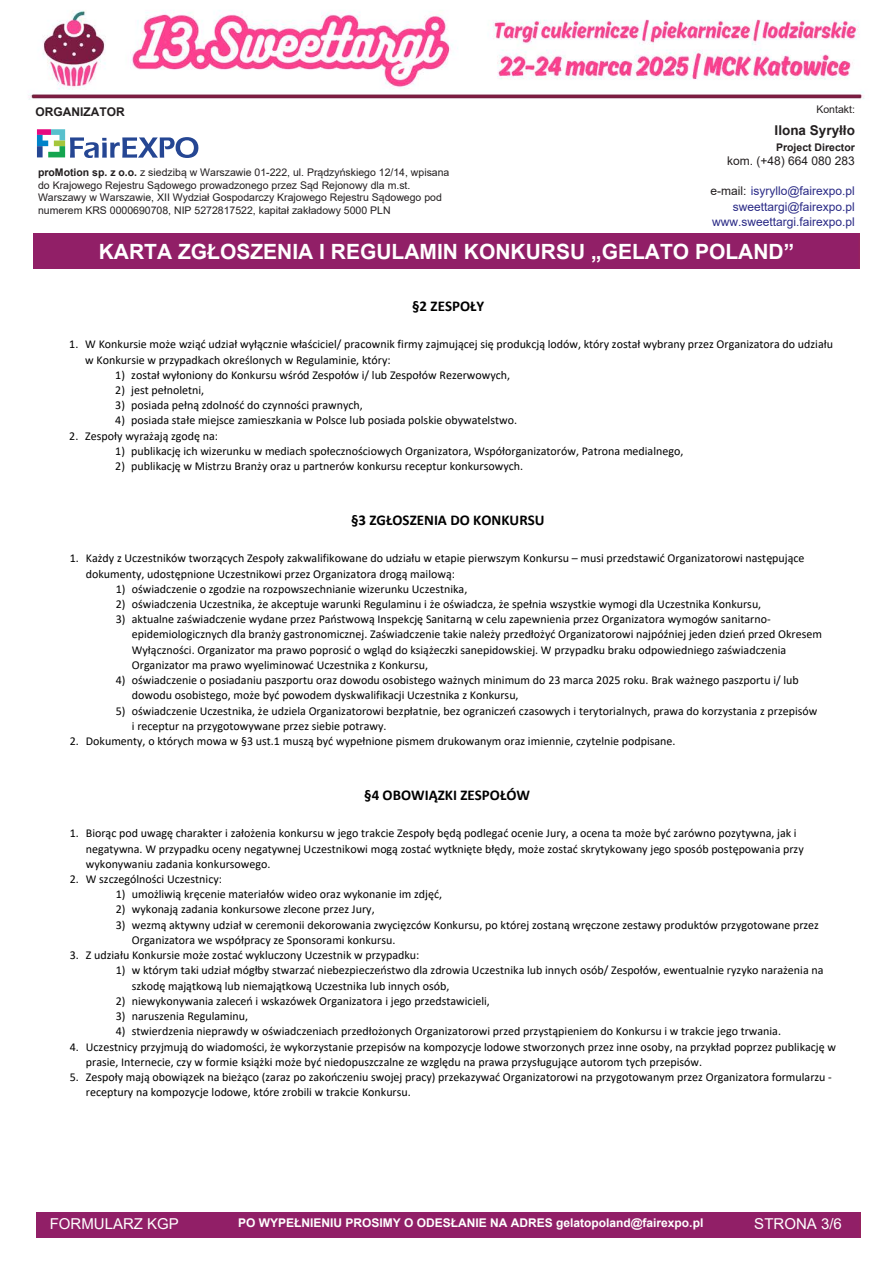
<style>
.page{position:relative;width:893px;height:1263px;background:#fff}
.page>*{position:absolute;margin:0;border:0;box-sizing:border-box;transform-origin:0 0}
.t1{font:700 21px "Arial";color:#fff}
.t2{font:700 15px "Calibri";color:#000}
.t3{font:15px "Arial";color:#fff}
.t4{font:700 13.5px "Arial";color:#231f20}
.t5{font:12px/15.3px "Calibri";color:#000}
.t6{font:12px/15.6px "Arial";color:#2a2a86;text-align:right}
.t7{font:700 12px "Arial";color:#fff}
.t8{font:12px "Arial";color:#231f20}
.t9{font:700 12px "Arial";color:#231f20}
.t10{font:10.5px/12.6px "Arial";color:#231f20}
.t11{font:700 10.5px "Arial";color:#231f20}
.s1{font-weight:700}
.s2{color:#231f20}
.s3{color:#2e3092}
.s4{font-style:inherit}
</style>
<div class="page">
<div style="left:36px;top:1213px;width:825px;height:24px;background:#911f67"></div>
<div style="left:33px;top:234px;width:826px;height:35px;background:#911f67"></div>
<svg style="left:37px;top:129px;width:162px;height:29px"></svg>
<img style="left:29px;top:10px;width:836px;height:90px">
<p class="t9" style="left:36px;top:103px;width:91px">ORGANIZATOR</p>
<p class="t10" style="left:38px;top:166px;width:413px"><span class="s1">proMotion sp. z o.o.</span> z siedzibą w Warszawie 01-222, ul. Prądzyńskiego 12/14, wpisana do Krajowego Rejestru Sądowego prowadzonego przez Sąd Rejonowy dla m.st.<br>Warszawy w Warszawie, XII Wydział Gospodarczy Krajowego Rejestru Sądowego pod numerem KRS 0000690708, NIP 5272817522, kapitał zakładowy 5000 PLN</p>
<p class="t10" style="left:816px;top:102px;width:40px">Kontakt:</p>
<p class="t4" style="left:775px;top:120px;width:82px">Ilona Syryłło</p>
<p class="t11" style="left:776px;top:140px;width:80px">Project Director</p>
<p class="t8" style="left:727px;top:153px;width:129px">kom. (+48) 664 080 283</p>
<p class="t6" style="left:710px;top:183px;width:146px"><span class="s2">e-mail:</span> <span class="s3">i</span>syryllo@fairexpo.pl sweettargi@fairexpo.pl www.sweettargi.fairexpo.pl</p>
<h1 class="t1" style="left:99px;top:236px;width:697px">KARTA ZGŁOSZENIA I <span class="s4">REGULAMIN KONKURSU</span> „GELATO POLAND”</h1>
<p class="t2" style="left:412px;top:295px;width:74px">§2 ZESPOŁY</p>
<p class="t5" style="left:85px;top:336px;width:749px;text-indent:-16px">1. W Konkursie może wziąć udział wyłącznie właściciel/ pracownik firmy zajmującej się produkcją lodów, który został wybrany przez Organizatora do udziału w Konkursie w przypadkach określonych w Regulaminie, który:</p>
<p class="t5" style="left:115px;top:367px;width:396px">1) został wyłoniony do Konkursu wśród Zespołów i/ lub Zespołów Rezerwowych,</p>
<p class="t5" style="left:115px;top:382px;width:90px">2) jest pełnoletni,</p>
<p class="t5" style="left:115px;top:397px;width:249px">3) posiada pełną zdolność do czynności prawnych,</p>
<p class="t5" style="left:115px;top:413px;width:403px">4) posiada stałe miejsce zamieszkania w Polsce lub posiada polskie obywatelstwo.</p>
<p class="t5" style="left:69px;top:428px;width:150px">2. Zespoły wyrażają zgodę na:</p>
<p class="t5" style="left:115px;top:443px;width:570px">1) publikację ich wizerunku w mediach społecznościowych Organizatora, Współorganizatorów, Patrona medialnego,</p>
<p class="t5" style="left:115px;top:458px;width:409px">2) publikację w Mistrzu Branży oraz u partnerów konkursu receptur konkursowych.</p>
<p class="t2" style="left:351px;top:509px;width:195px">§3 ZGŁOSZENIA DO KONKURSU</p>
<p class="t5" style="left:86px;top:550px;width:720px;text-indent:-16px">1. Każdy z Uczestników tworzących Zespoły zakwalifikowane do udziału w etapie pierwszym Konkursu – musi przedstawić Organizatorowi następujące dokumenty, udostępnione Uczestnikowi przez Organizatora drogą mailową:</p>
<p class="t5" style="left:116px;top:581px;width:353px">1) oświadczenie o zgodzie na rozpowszechnianie wizerunku Uczestnika,</p>
<p class="t5" style="left:116px;top:596px;width:647px">2) oświadczenia Uczestnika, że akceptuje warunki Regulaminu i że oświadcza, że spełnia wszystkie wymogi dla Uczestnika Konkursu,</p>
<p class="t5" style="left:132px;top:611px;width:692px;text-indent:-16px">3) aktualne zaświadczenie wydane przez Państwową Inspekcję Sanitarną w celu zapewnienia przez Organizatora wymogów sanitarno&shy;epidemiologicznych dla branży gastronomicznej. Zaświadczenie takie należy przedłożyć Organizatorowi najpóźniej jeden dzień przed Okresem Wyłączności. Organizator ma prawo poprosić o wgląd do książeczki sanepidowskiej. W przypadku braku odpowiedniego zaświadczenia Organizator ma prawo wyeliminować Uczestnika z Konkursu,</p>
<p class="t5" style="left:132px;top:672px;width:668px;text-indent:-16px">4) oświadczenie o posiadaniu paszportu oraz dowodu osobistego ważnych minimum do 23 marca 2025 roku. Brak ważnego paszportu i/ lub dowodu osobistego, może być powodem dyskwalifikacji Uczestnika z Konkursu,</p>
<p class="t5" style="left:132px;top:703px;width:687px;text-indent:-16px">5) oświadczenie Uczestnika, że udziela Organizatorowi bezpłatnie, bez ograniczeń czasowych i terytorialnych, prawa do korzystania z przepisów i receptur na przygotowywane przez siebie potrawy.</p>
<p class="t5" style="left:70px;top:733px;width:607px">2. Dokumenty, o których mowa w §3 ust.1 muszą być wypełnione pismem drukowanym oraz imiennie, czytelnie podpisane.</p>
<p class="t2" style="left:364px;top:784px;width:167px">§4 OBOWIĄZKI ZESPOŁÓW</p>
<p class="t5" style="left:86px;top:825px;width:719px;text-indent:-16px">1. Biorąc pod uwagę charakter i założenia konkursu w jego trakcie Zespoły będą podlegać ocenie Jury, a ocena ta może być zarówno pozytywna, jak i negatywna. W przypadku oceny negatywnej Uczestnikowi mogą zostać wytknięte błędy, może zostać skrytykowany jego sposób postępowania przy wykonywaniu zadania konkursowego.</p>
<p class="t5" style="left:70px;top:871px;width:154px">2. W szczególności Uczestnicy:</p>
<p class="t5" style="left:116px;top:886px;width:328px">1) umożliwią kręcenie materiałów wideo oraz wykonanie im zdjęć,</p>
<p class="t5" style="left:116px;top:901px;width:260px">2) wykonają zadania konkursowe zlecone przez Jury,</p>
<p class="t5" style="left:132px;top:917px;width:689px;text-indent:-16px">3) wezmą aktywny udział w ceremonii dekorowania zwycięzców Konkursu, po której zostaną wręczone zestawy produktów przygotowane przez<br>Organizatora we współpracy ze Sponsorami konkursu.</p>
<p class="t5" style="left:70px;top:947px;width:351px">3. Z udziału Konkursie może zostać wykluczony Uczestnik w przypadku:</p>
<p class="t5" style="left:132px;top:962px;width:693px;text-indent:-16px">1) w którym taki udział mógłby stwarzać niebezpieczeństwo dla zdrowia Uczestnika lub innych osób/ Zespołów, ewentualnie ryzyko narażenia na szkodę majątkową lub niemajątkową Uczestnika lub innych osób,</p>
<p class="t5" style="left:116px;top:993px;width:376px">2) niewykonywania zaleceń i wskazówek Organizatora i jego przedstawicieli,</p>
<p class="t5" style="left:116px;top:1008px;width:134px">3) naruszenia Regulaminu,</p>
<p class="t5" style="left:116px;top:1023px;width:667px">4) stwierdzenia nieprawdy w oświadczeniach przedłożonych Organizatorowi przed przystąpieniem do Konkursu i w trakcie jego trwania.</p>
<p class="t5" style="left:86px;top:1039px;width:752px;text-indent:-16px">4. Uczestnicy przyjmują do wiadomości, że wykorzystanie przepisów na kompozycje lodowe stworzonych przez inne osoby, na przykład poprzez publikację w prasie, Internecie, czy w formie książki może być niedopuszczalne ze względu na prawa przysługujące autorom tych przepisów.</p>
<p class="t5" style="left:86px;top:1069px;width:748px;text-indent:-16px">5. Zespoły mają obowiązek na bieżąco (zaraz po zakończeniu swojej pracy) przekazywać Organizatorowi na przygotowanym przez Organizatora formularzu - receptury na kompozycje lodowe, które zrobili w trakcie Konkursu.</p>
<p class="t3" style="left:50px;top:1214px;width:131px">FORMULARZ KGP</p>
<p class="t7" style="left:238px;top:1214px;width:467px">PO WYPEŁNIENIU PROSIMY O ODESŁANIE NA ADRES gelatopoland@fairexpo.pl</p>
<p class="t3" style="left:754px;top:1213px;width:89px">STRONA 3/6</p>
</div>
